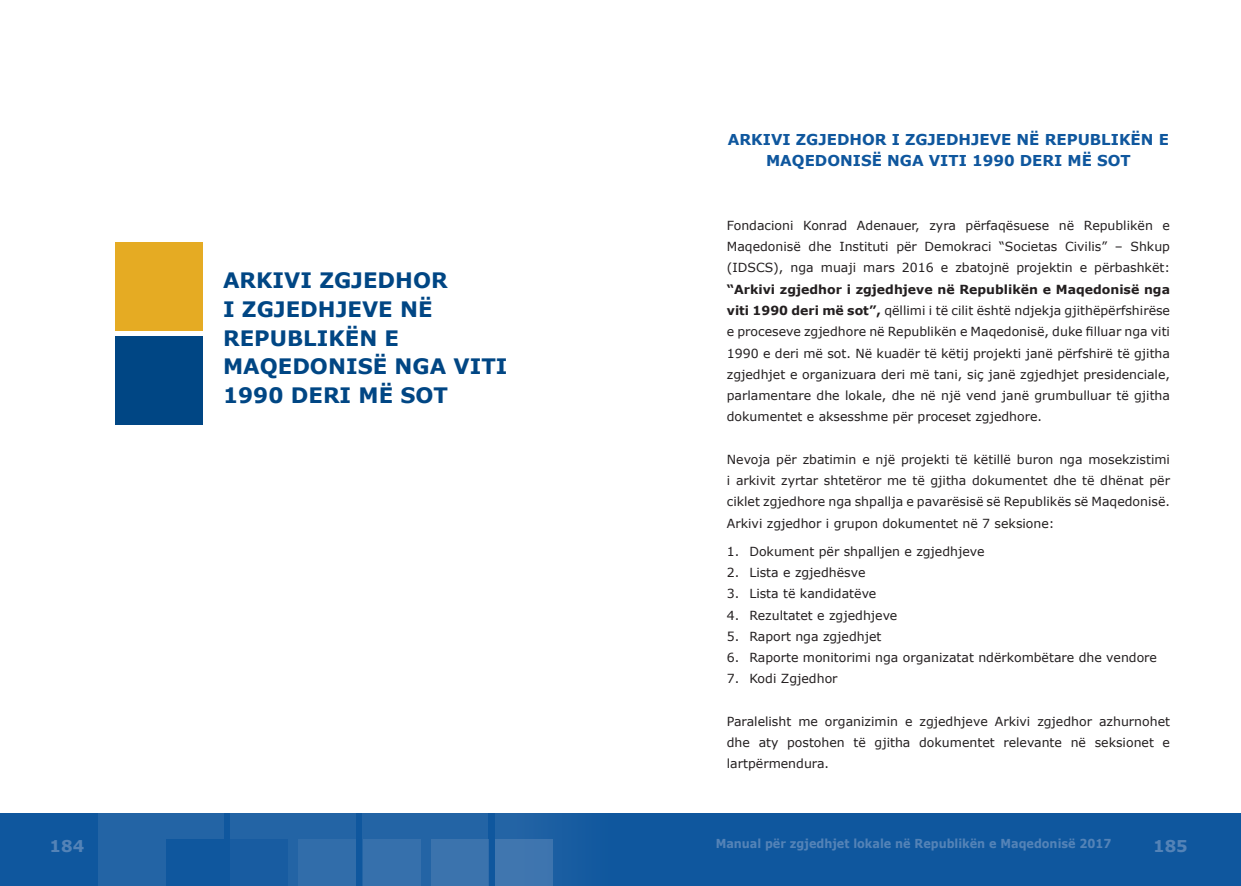
<style>
.page{position:relative;width:1241px;height:886px;background:#fff}
.page>*{position:absolute;margin:0;border:0;box-sizing:border-box;transform-origin:0 0}
.t1{font:700 21.25px/28.8px "Verdana";color:#004684}
.t2{font:700 16.25px "Verdana";color:#5483b7}
.t3{font:700 15px "Verdana";color:#0f579e}
.t4{font:12.5px/21.2px "Verdana";color:#231f20;text-align:justify}
.t5{font:700 12.38px "Verdana";color:#5483b7;scale:.91 1}
.s1{font-weight:700}
</style>
<div class="page">
<div style="left:620px;top:813px;width:620px;height:73px;background:#0f579e"></div>
<div style="left:0;top:813px;width:620px;height:73px;background:#0f579e"></div>
<div style="left:98px;top:813px;width:125px;height:73px;background:#2364a5"></div>
<div style="left:230px;top:813px;width:126px;height:73px;background:#2364a5"></div>
<div style="left:363px;top:813px;width:125px;height:73px;background:#2364a5"></div>
<div style="left:495px;top:813px;width:125px;height:73px;background:#175ca1"></div>
<div style="left:230px;top:839px;width:58px;height:47px;background:#185ca1"></div>
<div style="left:166px;top:839px;width:58px;height:47px;background:#0f579e"></div>
<div style="left:298px;top:839px;width:58px;height:47px;background:#316daa"></div>
<div style="left:431px;top:839px;width:57px;height:47px;background:#3b73ad"></div>
<div style="left:495px;top:839px;width:58px;height:47px;background:#3f76af"></div>
<div style="left:363px;top:839px;width:57px;height:47px;background:#3670ac"></div>
<div style="left:115px;top:243px;width:88px;height:88px;background:#e5ab23"></div>
<div style="left:115px;top:336px;width:88px;height:89px;background:#004684"></div>
<h1 class="t1" style="left:223px;top:265px;width:208px;text-indent:96px">ZGJEDHOR<br>I ZGJEDHJEVE</h1>
<h1 class="t1" style="left:223px;top:265px;width:32px">ARKIVI</h1>
<h1 class="t1" style="left:400px;top:294px;width:16px">NË</h1>
<h1 class="t1" style="left:223px;top:323px;width:33px">REPUBLIKËN</h1>
<h1 class="t1" style="left:384px;top:323px;width:13px">E</h1>
<h1 class="t1" style="left:223px;top:352px;width:37px">MAQEDONISË</h1>
<h1 class="t1" style="left:394px;top:352px;width:74px">NGA VITI</h1>
<h1 class="t1" style="left:223px;top:380px;width:83px">1990 DERI</h1>
<h1 class="t1" style="left:358px;top:380px;width:59px">MË SOT</h1>
<p class="t3" style="left:727px;top:129px;width:23px">ARKIVI</p>
<p class="t3" style="left:795px;top:129px;width:195px">ZGJEDHOR I ZGJEDHJEVE</p>
<p class="t3" style="left:1016px;top:129px;width:52px">NË REPUBLIKËN</p>
<p class="t3" style="left:1158px;top:129px;width:9px">E</p>
<p class="t3" style="left:766px;top:150px;width:27px">MAQEDONISË</p>
<p class="t3" style="left:887px;top:150px;width:52px">NGA VITI</p>
<p class="t3" style="left:971px;top:150px;width:59px">1990 DERI</p>
<p class="t3" style="left:1067px;top:150px;width:42px">MË SOT</p>
<p class="t4" style="left:726px;top:215px;width:444px">Fondacioni Konrad Adenauer, zyra përfaqësuese në Republikën e Maqedonisë dhe Instituti për Demokraci “Societas Civilis” – Shkup (IDSCS), nga muaji mars 2016 e zbatojnë projektin e përbashkët:</p>
<p class="t4" style="left:726px;top:278px;width:444px"><span class="s1">“ARKIVI ZGJEDHOR I ZGJEDHJEVE NË REPUBLIKËN E MAQEDONISË NGA VITI 1990 DERI MË SOT”,</span> qëllimi i të cilit është ndjekja gjithëpërfshirëse e proceseve zgjedhore në Republikën e Maqedonisë, duke filluar nga viti 1990 e deri më sot. Në kuadër të këtij projekti janë përfshirë të gjitha zgjedhjet e organizuara deri më tani, siç janë zgjedhjet presidenciale, parlamentare dhe lokale, dhe në një vend janë grumbulluar të gjitha dokumentet e aksesshme për proceset zgjedhore.</p>
<p class="t4" style="left:726px;top:448px;width:444px">Nevoja për zbatimin e një projekti të këtillë buron nga mosekzistimi i arkivit zyrtar shtetëror me të gjitha dokumentet dhe të dhënat për ciklet zgjedhore nga shpallja e pavarësisë së Republikës së Maqedonisë.<br>Arkivi zgjedhor i grupon dokumentet në 7 seksione:</p>
<p class="t4" style="left:726px;top:540px;width:259px">1. Dokument për shpalljen e zgjedhjeve</p>
<p class="t4" style="left:726px;top:562px;width:140px">2. Lista e zgjedhësve</p>
<p class="t4" style="left:726px;top:583px;width:151px">3. Lista të kandidatëve</p>
<p class="t4" style="left:726px;top:604px;width:172px">4. Rezultatet e zgjedhjeve</p>
<p class="t4" style="left:726px;top:625px;width:156px">5. Raport nga zgjedhjet</p>
<p class="t4" style="left:726px;top:647px;width:431px">6. Raporte monitorimi nga organizatat ndërkombëtare dhe vendore</p>
<p class="t4" style="left:726px;top:668px;width:112px">7. Kodi Zgjedhor</p>
<p class="t4" style="left:726px;top:710px;width:444px">Paralelisht me organizimin e zgjedhjeve Arkivi zgjedhor azhurnohet dhe aty postohen të gjitha dokumentet relevante në seksionet e lartpërmendura.</p>
<h2 class="t2" style="left:50px;top:834px;width:36px">184</h2>
<p class="t5" style="left:715px;top:835px;width:436px">MANUAL PËR ZGJEDHJET LOKALE NË REPUBLIKËN E MAQEDONISË 2017</p>
<h2 class="t2" style="left:1152px;top:834px;width:36px">185</h2>
</div>
